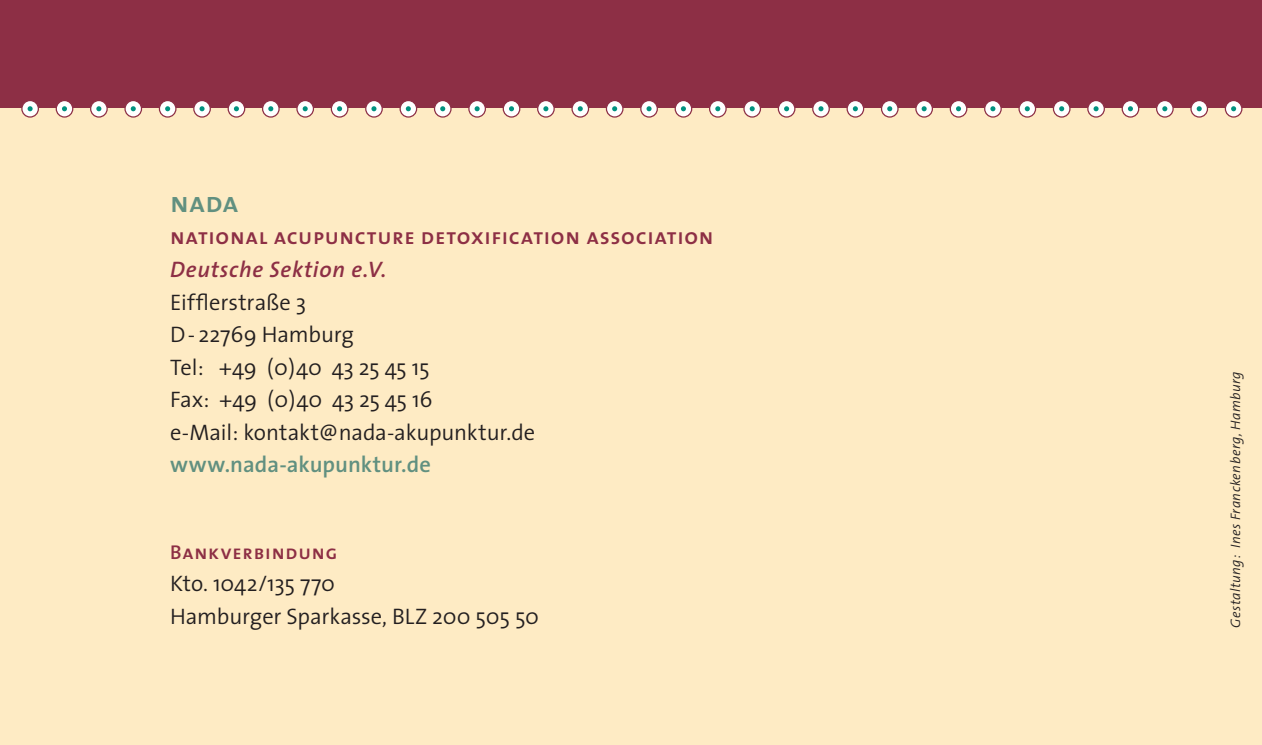
<style>
.page{position:relative;width:1262px;height:745px;background:#fff}
.page>*{position:absolute;margin:0;border:0;box-sizing:border-box;transform-origin:0 0}
.t1{font:28.75px "The Sans Semi Bold Caps";color:#619080}
.t2{font:300 22.5px/32.5px "The Sans";letter-spacing:-.005em;color:#231f20}
.t3{font:22.5px "The Sans Semi Bold Caps";letter-spacing:.03em;color:#8d2f45}
.t4{font:600 22.5px "The Sans";letter-spacing:-.005em;color:#619080}
.t5{font:italic 600 22.5px "The Sans";letter-spacing:.035em;color:#8d2f45}
.t6{font:20px "The Sans Semi Bold Caps";letter-spacing:.04em;color:#8d2f45}
.t7{font:italic 300 13.75px "The Sans";letter-spacing:.03em;color:#231f20}
</style>
<div class="page">
<div style="left:0;top:0;width:1261px;height:116px;background:#8d2f45"></div>
<div style="left:0;top:109px;width:1261px;height:635px;background:#feebc4"></div>
<svg style="left:22px;top:100px;width:16px;height:17px"></svg>
<div style="left:21px;top:100px;width:18px;height:17px;border:1px solid #8d2f45;border-radius:50%"></div>
<svg style="left:28px;top:106px;width:5px;height:5px"></svg>
<div style="left:56px;top:100px;width:17px;height:17px;background:#fff;border-radius:50%"></div>
<div style="left:56px;top:100px;width:17px;height:17px;border:1px solid #8d2f45;border-radius:50%"></div>
<svg style="left:62px;top:106px;width:5px;height:5px"></svg>
<svg style="left:91px;top:100px;width:16px;height:17px"></svg>
<div style="left:90px;top:100px;width:18px;height:17px;border:1px solid #8d2f45;border-radius:50%"></div>
<svg style="left:96px;top:106px;width:5px;height:5px"></svg>
<svg style="left:125px;top:100px;width:16px;height:17px"></svg>
<div style="left:124px;top:100px;width:18px;height:17px;border:1px solid #8d2f45;border-radius:50%"></div>
<svg style="left:131px;top:106px;width:5px;height:5px"></svg>
<svg style="left:159px;top:100px;width:17px;height:17px"></svg>
<div style="left:159px;top:100px;width:17px;height:17px;border:1px solid #8d2f45;border-radius:50%"></div>
<svg style="left:165px;top:106px;width:5px;height:5px"></svg>
<svg style="left:194px;top:100px;width:16px;height:17px"></svg>
<div style="left:193px;top:100px;width:18px;height:17px;border:1px solid #8d2f45;border-radius:50%"></div>
<svg style="left:199px;top:106px;width:5px;height:5px"></svg>
<svg style="left:228px;top:100px;width:17px;height:17px"></svg>
<div style="left:227px;top:100px;width:18px;height:17px;border:1px solid #8d2f45;border-radius:50%"></div>
<svg style="left:234px;top:106px;width:5px;height:5px"></svg>
<svg style="left:262px;top:100px;width:17px;height:17px"></svg>
<div style="left:262px;top:100px;width:18px;height:17px;border:1px solid #8d2f45;border-radius:50%"></div>
<svg style="left:268px;top:106px;width:5px;height:5px"></svg>
<svg style="left:297px;top:100px;width:16px;height:17px"></svg>
<div style="left:296px;top:100px;width:18px;height:17px;border:1px solid #8d2f45;border-radius:50%"></div>
<svg style="left:303px;top:106px;width:5px;height:5px"></svg>
<svg style="left:331px;top:100px;width:17px;height:17px"></svg>
<div style="left:331px;top:100px;width:17px;height:17px;border:1px solid #8d2f45;border-radius:50%"></div>
<svg style="left:337px;top:106px;width:5px;height:5px"></svg>
<svg style="left:366px;top:100px;width:16px;height:17px"></svg>
<div style="left:365px;top:100px;width:18px;height:17px;border:1px solid #8d2f45;border-radius:50%"></div>
<svg style="left:371px;top:106px;width:5px;height:5px"></svg>
<svg style="left:400px;top:100px;width:16px;height:17px"></svg>
<div style="left:399px;top:100px;width:18px;height:17px;border:1px solid #8d2f45;border-radius:50%"></div>
<svg style="left:406px;top:106px;width:5px;height:5px"></svg>
<svg style="left:434px;top:100px;width:17px;height:17px"></svg>
<div style="left:434px;top:100px;width:17px;height:17px;border:1px solid #8d2f45;border-radius:50%"></div>
<svg style="left:440px;top:106px;width:5px;height:5px"></svg>
<svg style="left:469px;top:100px;width:16px;height:17px"></svg>
<div style="left:468px;top:100px;width:18px;height:17px;border:1px solid #8d2f45;border-radius:50%"></div>
<svg style="left:474px;top:106px;width:5px;height:5px"></svg>
<svg style="left:503px;top:100px;width:17px;height:17px"></svg>
<div style="left:502px;top:100px;width:18px;height:17px;border:1px solid #8d2f45;border-radius:50%"></div>
<svg style="left:509px;top:106px;width:5px;height:5px"></svg>
<svg style="left:537px;top:100px;width:17px;height:17px"></svg>
<div style="left:537px;top:100px;width:18px;height:17px;border:1px solid #8d2f45;border-radius:50%"></div>
<svg style="left:543px;top:106px;width:5px;height:5px"></svg>
<svg style="left:572px;top:100px;width:16px;height:17px"></svg>
<div style="left:571px;top:100px;width:18px;height:17px;border:1px solid #8d2f45;border-radius:50%"></div>
<svg style="left:577px;top:106px;width:6px;height:5px"></svg>
<svg style="left:606px;top:100px;width:17px;height:17px"></svg>
<div style="left:606px;top:100px;width:17px;height:17px;border:1px solid #8d2f45;border-radius:50%"></div>
<svg style="left:612px;top:106px;width:5px;height:5px"></svg>
<svg style="left:641px;top:100px;width:16px;height:17px"></svg>
<div style="left:640px;top:100px;width:18px;height:17px;border:1px solid #8d2f45;border-radius:50%"></div>
<svg style="left:646px;top:106px;width:5px;height:5px"></svg>
<svg style="left:675px;top:100px;width:16px;height:17px"></svg>
<div style="left:674px;top:100px;width:18px;height:17px;border:1px solid #8d2f45;border-radius:50%"></div>
<svg style="left:681px;top:106px;width:5px;height:5px"></svg>
<svg style="left:709px;top:100px;width:17px;height:17px"></svg>
<div style="left:709px;top:100px;width:17px;height:17px;border:1px solid #8d2f45;border-radius:50%"></div>
<svg style="left:715px;top:106px;width:5px;height:5px"></svg>
<svg style="left:744px;top:100px;width:16px;height:17px"></svg>
<div style="left:743px;top:100px;width:18px;height:17px;border:1px solid #8d2f45;border-radius:50%"></div>
<svg style="left:749px;top:106px;width:5px;height:5px"></svg>
<svg style="left:778px;top:100px;width:16px;height:17px"></svg>
<div style="left:777px;top:100px;width:18px;height:17px;border:1px solid #8d2f45;border-radius:50%"></div>
<svg style="left:784px;top:106px;width:5px;height:5px"></svg>
<svg style="left:812px;top:100px;width:17px;height:17px"></svg>
<div style="left:812px;top:100px;width:17px;height:17px;border:1px solid #8d2f45;border-radius:50%"></div>
<svg style="left:818px;top:106px;width:5px;height:5px"></svg>
<svg style="left:847px;top:100px;width:16px;height:17px"></svg>
<div style="left:846px;top:100px;width:18px;height:17px;border:1px solid #8d2f45;border-radius:50%"></div>
<svg style="left:852px;top:106px;width:6px;height:5px"></svg>
<svg style="left:881px;top:100px;width:17px;height:17px"></svg>
<div style="left:881px;top:100px;width:17px;height:17px;border:1px solid #8d2f45;border-radius:50%"></div>
<svg style="left:887px;top:106px;width:5px;height:5px"></svg>
<svg style="left:916px;top:100px;width:16px;height:17px"></svg>
<div style="left:915px;top:100px;width:18px;height:17px;border:1px solid #8d2f45;border-radius:50%"></div>
<svg style="left:921px;top:106px;width:5px;height:5px"></svg>
<svg style="left:950px;top:100px;width:16px;height:17px"></svg>
<div style="left:949px;top:100px;width:18px;height:17px;border:1px solid #8d2f45;border-radius:50%"></div>
<svg style="left:956px;top:106px;width:5px;height:5px"></svg>
<svg style="left:984px;top:100px;width:17px;height:17px"></svg>
<div style="left:984px;top:100px;width:17px;height:17px;border:1px solid #8d2f45;border-radius:50%"></div>
<svg style="left:990px;top:106px;width:5px;height:5px"></svg>
<svg style="left:1019px;top:100px;width:16px;height:17px"></svg>
<div style="left:1018px;top:100px;width:18px;height:17px;border:1px solid #8d2f45;border-radius:50%"></div>
<svg style="left:1024px;top:106px;width:5px;height:5px"></svg>
<svg style="left:1053px;top:100px;width:16px;height:17px"></svg>
<div style="left:1052px;top:100px;width:18px;height:17px;border:1px solid #8d2f45;border-radius:50%"></div>
<svg style="left:1059px;top:106px;width:5px;height:5px"></svg>
<svg style="left:1087px;top:100px;width:17px;height:17px"></svg>
<div style="left:1087px;top:100px;width:17px;height:17px;border:1px solid #8d2f45;border-radius:50%"></div>
<svg style="left:1093px;top:106px;width:5px;height:5px"></svg>
<svg style="left:1122px;top:100px;width:16px;height:17px"></svg>
<div style="left:1121px;top:100px;width:18px;height:17px;border:1px solid #8d2f45;border-radius:50%"></div>
<svg style="left:1127px;top:106px;width:5px;height:5px"></svg>
<svg style="left:1156px;top:100px;width:17px;height:17px"></svg>
<div style="left:1155px;top:100px;width:18px;height:17px;border:1px solid #8d2f45;border-radius:50%"></div>
<svg style="left:1162px;top:106px;width:5px;height:5px"></svg>
<svg style="left:1190px;top:100px;width:17px;height:17px"></svg>
<div style="left:1190px;top:100px;width:18px;height:17px;border:1px solid #8d2f45;border-radius:50%"></div>
<svg style="left:1196px;top:106px;width:5px;height:5px"></svg>
<svg style="left:1225px;top:100px;width:16px;height:17px"></svg>
<div style="left:1224px;top:100px;width:18px;height:17px;border:1px solid #8d2f45;border-radius:50%"></div>
<svg style="left:1231px;top:106px;width:5px;height:5px"></svg>
<p class="t1" style="left:170px;top:178px;width:70px">nada</p>
<p class="t3" style="left:170px;top:218px;width:545px">national acupuncture detoxification association</p>
<p class="t5" style="left:170px;top:250px;width:218px">Deutsche Sektion e.V.</p>
<p class="t2" style="left:170px;top:285px;width:366px">Eifflerstraße 3<br>D- 22769 Hamburg<br>Tel: +49 (0)40 43 25 45 15<br>Fax: +49 (0)40 43 25 45 16<br>e-Mail: kontakt@nada-akupunktur.de</p>
<p class="t4" style="left:170px;top:445px;width:262px">www.nada-akupunktur.de</p>
<p class="t6" style="left:170px;top:534px;width:169px">Bankverbindung</p>
<p class="t2" style="left:170px;top:566px;width:370px">Kto. 1042/135 770<br>Hamburger Sparkasse, BLZ 200 505 50</p>
<p class="t7" style="left:1224px;top:627px;width:258px;rotate:-90deg">Gestaltung: Ines Franckenberg, Hamburg</p>
</div>
